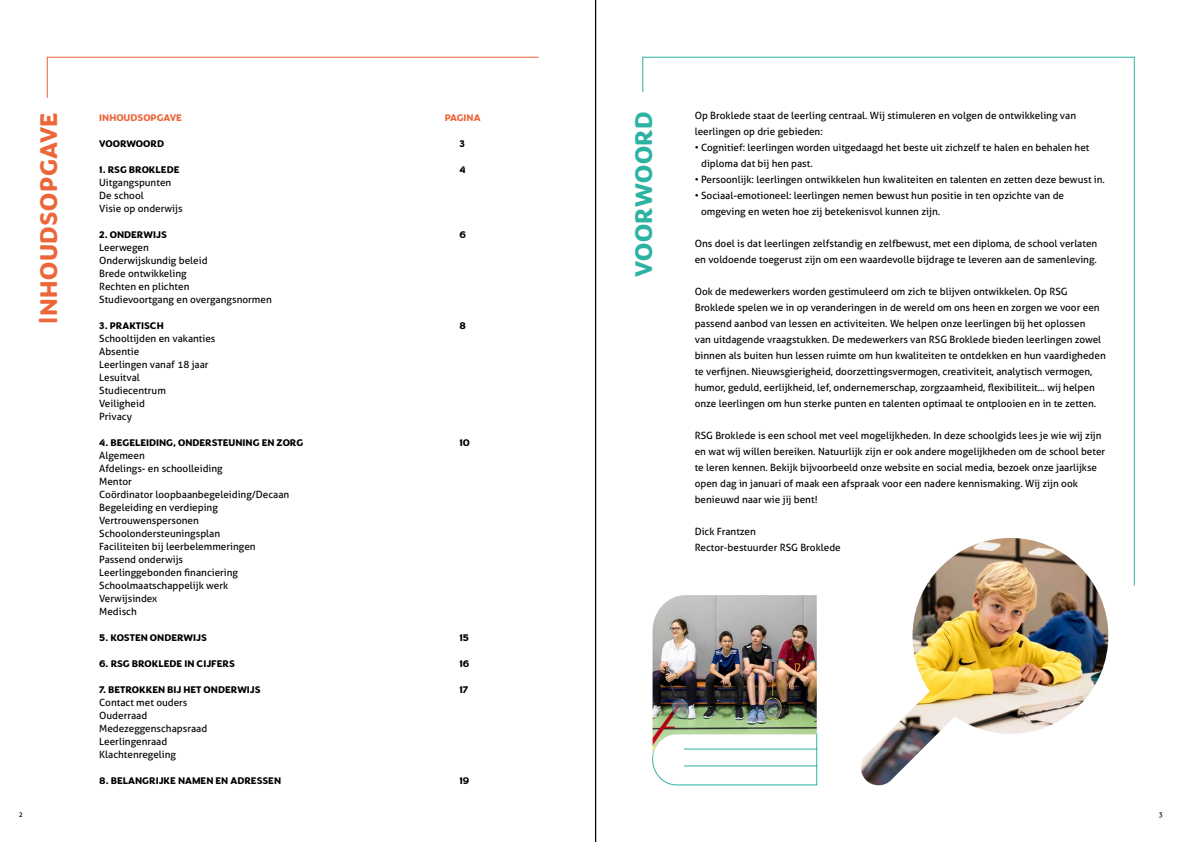
<style>
.page{position:relative;width:1191px;height:842px;background:#fff}
.page>*{position:absolute;margin:0;border:0;box-sizing:border-box;transform-origin:0 0}
.t1{font:800 25px "Congenial";letter-spacing:.02em;color:#ec663a}
.t2{font:800 25px "Congenial";letter-spacing:.02em;color:#2db3a2}
.t3{font:10px/13px "Aller";color:#000}
.t4{font:800 10px "Congenial";color:#000}
.t5{font:800 10px "Congenial";color:#ec663a}
.t6{font:7px "Aller";color:#000}
.s1{font-family:"Aller";font-weight:700}
</style>
<div class="page">
<hr style="left:595px;top:0;width:1px;height:842px;background:#000">
<img style="left:861px;top:586px;width:248px;height:200px">
<svg style="left:652px;top:595px;width:165px;height:191px"></svg>
<img style="left:652px;top:595px;width:164px;height:157px">
<svg style="left:46px;top:56px;width:493px;height:42px"></svg>
<svg style="left:642px;top:56px;width:493px;height:530px"></svg>
<p class="t6" style="left:19px;top:811px;width:6px">2</p>
<h1 class="t1" style="left:33px;top:324px;width:213px;rotate:-90deg"><span class="s1">I</span>NHOUDSOPGAVE</h1>
<h1 class="t2" style="left:628px;top:277px;width:167px;rotate:-90deg">VOORWOORD</h1>
<p class="t5" style="left:99px;top:112px;width:84px">INHOUDSOPGAVE</p>
<p class="t5" style="left:445px;top:112px;width:37px">PAGINA</p>
<p class="t4" style="left:99px;top:138px;width:66px">VOORWOORD</p>
<p class="t4" style="left:459px;top:138px;width:7px">3</p>
<p class="t4" style="left:99px;top:164px;width:82px">1. RSG BROKLEDE</p>
<p class="t4" style="left:459px;top:164px;width:8px">4</p>
<p class="t3" style="left:99px;top:176px;width:85px">Uitgangspunten<br>De school<br>Visie op onderwijs</p>
<p class="t4" style="left:99px;top:229px;width:69px">2. ONDERWIJS</p>
<p class="t4" style="left:459px;top:229px;width:8px">6</p>
<p class="t3" style="left:99px;top:241px;width:174px">Leerwegen<br>Onderwijskundig beleid<br>Brede ontwikkeling<br>Rechten en plichten<br>Studievoortgang en overgangsnormen</p>
<p class="t4" style="left:99px;top:320px;width:66px">3. PRAKTISCH</p>
<p class="t4" style="left:459px;top:320px;width:8px">8</p>
<p class="t3" style="left:99px;top:332px;width:118px">Schooltijden en vakanties<br>Absentie<br>Leerlingen vanaf 18 jaar<br>Lesuitval<br>Studiecentrum<br>Veiligheid<br>Privacy</p>
<p class="t4" style="left:99px;top:437px;width:206px">4. BEGELEIDING, ONDERSTEUNING EN ZORG</p>
<p class="t4" style="left:459px;top:437px;width:12px">10</p>
<p class="t3" style="left:99px;top:449px;width:192px">Algemeen<br>Afdelings- en schoolleiding<br>Mentor<br>Coördinator loopbaanbegeleiding/Decaan<br>Begeleiding en verdieping<br>Vertrouwenspersonen<br>Schoolondersteuningsplan<br>Faciliteiten bij leerbelemmeringen<br>Passend onderwijs<br>Leerlinggebonden financiering<br>Schoolmaatschappelijk werk<br>Verwijsindex<br>Medisch</p>
<p class="t4" style="left:99px;top:632px;width:109px">5. KOSTEN ONDERWIJS</p>
<p class="t4" style="left:459px;top:632px;width:11px">15</p>
<p class="t4" style="left:99px;top:658px;width:137px">6. RSG BROKLEDE IN CIJFERS</p>
<p class="t4" style="left:459px;top:658px;width:12px">16</p>
<p class="t4" style="left:99px;top:684px;width:163px">7. BETROKKEN BIJ HET ONDERWIJS</p>
<p class="t4" style="left:459px;top:684px;width:10px">17</p>
<p class="t3" style="left:99px;top:696px;width:109px">Contact met ouders<br>Ouderraad<br>Medezeggenschapsraad<br>Leerlingenraad<br>Klachtenregeling</p>
<p class="t4" style="left:99px;top:775px;width:183px">8. BELANGRIJKE NAMEN EN ADRESSEN</p>
<p class="t4" style="left:459px;top:775px;width:11px">19</p>
<p class="t3" style="left:694px;top:107px;width:383px;line-height:16px">Op Broklede staat de leerling centraal. Wij stimuleren en volgen de ontwikkeling van leerlingen op drie gebieden:</p>
<p class="t3" style="left:701px;top:139px;width:390px;line-height:16px;text-indent:-6px">• Cognitief: leerlingen worden uitgedaagd het beste uit zichzelf te halen en behalen het diploma dat bij hen past.</p>
<p class="t3" style="left:694px;top:173px;width:412px">• Persoonlijk: leerlingen ontwikkelen hun kwaliteiten en talenten en zetten deze bewust in.</p>
<p class="t3" style="left:701px;top:187px;width:364px;line-height:16px;text-indent:-6px">• Sociaal-emotioneel: leerlingen nemen bewust hun positie in ten opzichte van de omgeving en weten hoe zij betekenisvol kunnen zijn.</p>
<p class="t3" style="left:694px;top:235px;width:404px;line-height:16px">Ons doel is dat leerlingen zelfstandig en zelfbewust, met een diploma, de school verlaten en voldoende toegerust zijn om een waardevolle bijdrage te leveren aan de samenleving.</p>
<p class="t3" style="left:694px;top:283px;width:412px;line-height:16px">Ook de medewerkers worden gestimuleerd om zich te blijven ontwikkelen. Op RSG Broklede spelen we in op veranderingen in de wereld om ons heen en zorgen we voor een passend aanbod van lessen en activiteiten. We helpen onze leerlingen bij het oplossen<br>van uitdagende vraagstukken. De medewerkers van RSG Broklede bieden leerlingen zowel binnen als buiten hun lessen ruimte om hun kwaliteiten te ontdekken en hun vaardigheden te verfijnen. Nieuwsgierigheid, doorzettingsvermogen, creativiteit, analytisch vermogen, humor, geduld, eerlijkheid, lef, ondernemerschap, zorgzaamheid, flexibiliteit... wij helpen onze leerlingen om hun sterke punten en talenten optimaal te ontplooien en in te zetten.</p>
<p class="t3" style="left:694px;top:427px;width:412px;line-height:16px">RSG Broklede is een school met veel mogelijkheden. In deze schoolgids lees je wie wij zijn en wat wij willen bereiken. Natuurlijk zijn er ook andere mogelijkheden om de school beter te leren kennen. Bekijk bijvoorbeeld onze website en social media, bezoek onze jaarlijkse open dag in januari of maak een afspraak voor een nadere kennismaking. Wij zijn ook benieuwd naar wie jij bent!</p>
<p class="t3" style="left:694px;top:523px;width:147px;line-height:16px">Dick Frantzen<br>Rector-bestuurder RSG Broklede</p>
<p class="t6" style="left:1158px;top:811px;width:6px">3</p>
</div>
